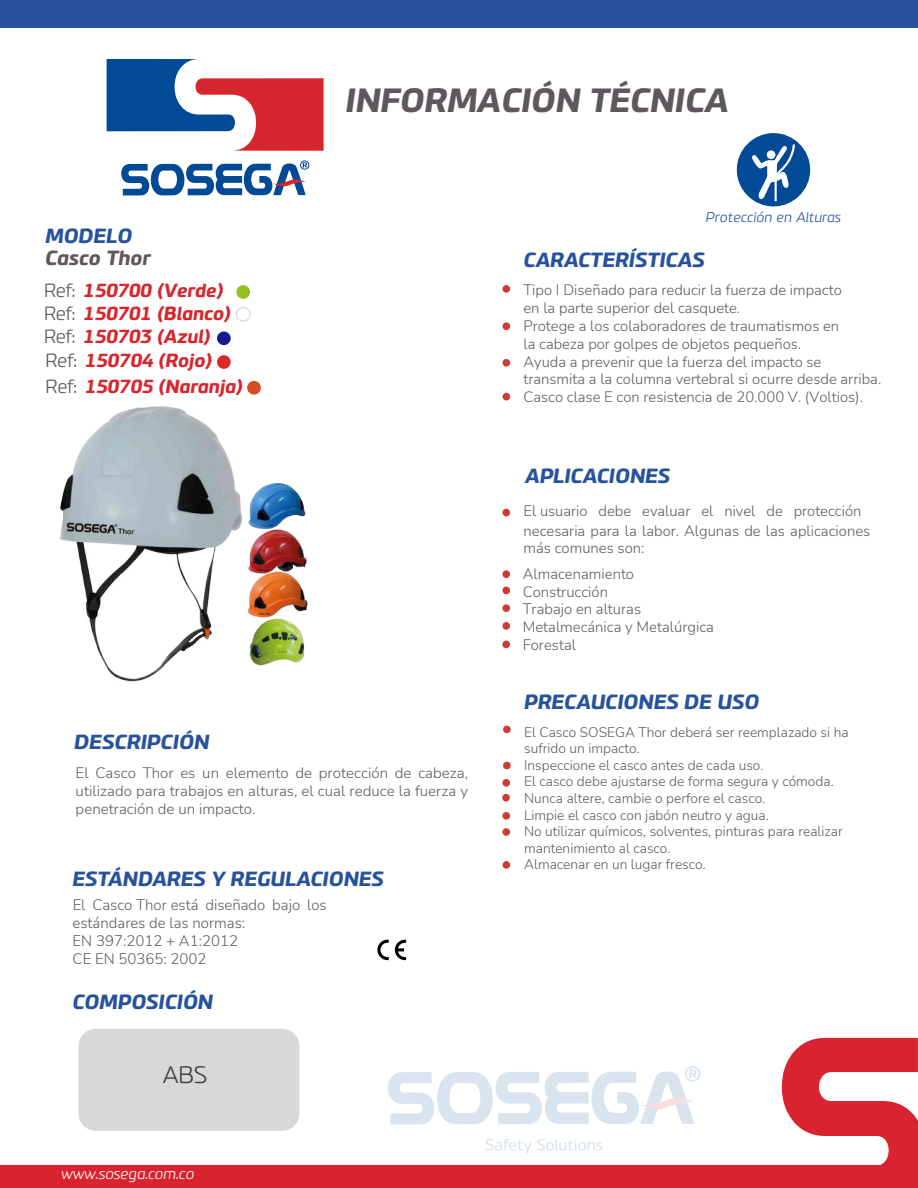
<style>
.page{position:relative;width:918px;height:1188px;background:#fff}
.page>*{position:absolute;margin:0;border:0;box-sizing:border-box;transform-origin:0 0}
.t1{font:italic 700 31.95px "PF Benchmark Pro";color:#5f575e}
.t2{font:300 22.5px "PF Benchmark Pro";color:#483f44}
.t3{font:italic 700 19.5px "PF Benchmark Pro";color:#27529d}
.t4{font:italic 700 19.5px "PF Benchmark Pro";color:#5f575e}
.t5{font:italic 700 19.35px "PF Benchmark Pro";color:#27529d}
.t6{font:italic 700 18px/23.7px "PF Benchmark Pro";color:#d8262e}
.t7{font:300 15px/18px "Nunito";color:#5f575e}
.t8{font:300 14.85px/17.9px "Nunito";color:#5f575e}
.t9{font:italic 300 14.4px "PF Benchmark Pro";color:#fff}
.t10{font:300 13.8px/16.5px "Nunito";color:#5f575e}
.t11{font:italic 300 13.2px "PF Benchmark Pro";color:#27529d}
.s1{font-weight:300;font-style:normal;color:#5e585e}
</style>
<div class="page">
<svg style="left:0;top:1038px;width:918px;height:150px"></svg>
<div style="left:78px;top:1029px;width:221px;height:102px;background:#d9d8d8;border-radius:17px"></div>
<svg style="left:486px;top:1139px;width:116px;height:14px"></svg>
<svg style="left:388px;top:1066px;width:312px;height:58px"></svg>
<div style="left:0;top:0;width:918px;height:28px;background:#27529d"></div>
<div style="left:503px;top:322px;width:7px;height:8px;background:#ce3a34;border-radius:4px"></div>
<div style="left:503px;top:359px;width:7px;height:8px;background:#ce3a34;border-radius:4px"></div>
<div style="left:503px;top:393px;width:7px;height:7px;background:#ce3a34;border-radius:4px"></div>
<div style="left:502px;top:285px;width:8px;height:8px;background:#ce3a34;border-radius:4px"></div>
<svg style="left:107px;top:59px;width:217px;height:92px"></svg>
<svg style="left:121px;top:160px;width:188px;height:35px"></svg>
<div style="left:502px;top:570px;width:8px;height:8px;background:#ce3a34;border-radius:4px"></div>
<div style="left:502px;top:509px;width:8px;height:7px;background:#ce3a34;border-radius:4px"></div>
<div style="left:502px;top:604px;width:8px;height:8px;background:#ce3a34;border-radius:4px"></div>
<div style="left:502px;top:587px;width:8px;height:7px;background:#ce3a34;border-radius:4px"></div>
<div style="left:502px;top:622px;width:8px;height:8px;background:#ce3a34;border-radius:4px"></div>
<div style="left:503px;top:726px;width:8px;height:7px;background:#ce3a34;border-radius:4px"></div>
<div style="left:503px;top:762px;width:8px;height:7px;background:#ce3a34;border-radius:4px"></div>
<div style="left:502px;top:812px;width:8px;height:8px;background:#ce3a34;border-radius:4px"></div>
<div style="left:502px;top:828px;width:8px;height:8px;background:#ce3a34;border-radius:4px"></div>
<div style="left:503px;top:861px;width:7px;height:8px;background:#ce3a34;border-radius:4px"></div>
<div style="left:502px;top:794px;width:8px;height:8px;background:#ce3a34;border-radius:4px"></div>
<div style="left:502px;top:779px;width:8px;height:8px;background:#ce3a34;border-radius:4px"></div>
<div style="left:502px;top:641px;width:8px;height:7px;background:#ce3a34;border-radius:4px"></div>
<div style="left:736px;top:132px;width:75px;height:75px;background:#034a97;border-radius:50%"></div>
<div style="left:735px;top:132px;width:77px;height:76px;border:2px solid #fff;border-radius:50%"></div>
<svg style="left:751px;top:144px;width:44px;height:57px"></svg>
<svg style="left:377px;top:939px;width:29px;height:21px"></svg>
<div style="left:236px;top:307px;width:14px;height:14px;border:1px solid #d3d3d3;border-radius:50%"></div>
<div style="left:236px;top:285px;width:14px;height:14px;background:#93bf1f;border-radius:50%"></div>
<div style="left:217px;top:331px;width:14px;height:14px;background:#171b90;border-radius:50%"></div>
<div style="left:217px;top:355px;width:14px;height:14px;background:#db2a26;border-radius:50%"></div>
<svg style="left:247px;top:381px;width:14px;height:14px"></svg>
<img style="left:60px;top:381px;width:198px;height:301px">
<img style="left:249px;top:483px;width:56px;height:46px">
<img style="left:247px;top:571px;width:60px;height:47px">
<img style="left:248px;top:529px;width:59px;height:44px">
<img style="left:249px;top:618px;width:56px;height:48px">
<img style="left:261px;top:657px;width:15px;height:4px">
<h1 class="t1" style="left:346px;top:80px;width:385px">INFORMACIÓN TÉCNICA</h1>
<h3 class="t3" style="left:46px;top:223px;width:88px">MODELO</h3>
<h3 class="t4" style="left:45px;top:246px;width:107px">Casco Thor</h3>
<p class="t6" style="left:44px;top:279px;width:181px"><span class="s1">Ref:</span> 150700 (Verde)</p>
<p class="t6" style="left:44px;top:325px;width:170px"><span class="s1">Ref:</span> 150703 (Azul)<br><span class="s1">Ref:</span> 150704 (Rojo)</p>
<p class="t6" style="left:46px;top:375px;width:199px"><span class="s1">Ref:</span> 150705 (Naranja)</p>
<p class="t6" style="left:44px;top:302px;width:188px"><span class="s1">Ref:</span> 150701 (Blanco)</p>
<h3 class="t5" style="left:74px;top:729px;width:137px">DESCRIPCIÓN</h3>
<p class="t8" style="left:76px;top:763px;width:394px;text-align:justify">El Casco Thor es un elemento de protección de cabeza, utilizado para trabajos en alturas, el cual reduce la fuerza y penetración de un impacto.</p>
<h3 class="t3" style="left:73px;top:866px;width:313px">ESTÁNDARES Y REGULACIONES</h3>
<p class="t7" style="left:73px;top:896px;width:256px">El Casco Thor está diseñado bajo los estándares de las normas:<br>EN 397:2012 + A1:2012<br>CE EN 50365: 2002</p>
<h3 class="t3" style="left:73px;top:990px;width:142px">COMPOSICIÓN</h3>
<h2 class="t2" style="left:163px;top:1060px;width:46px">ABS</h2>
<p class="t9" style="left:61px;top:1165px;width:135px">www.sosega.com.co</p>
<p class="t11" style="left:706px;top:209px;width:137px">Protección en Alturas</p>
<h3 class="t3" style="left:524px;top:248px;width:183px">CARACTERÍSTICAS</h3>
<p class="t8" style="left:524px;top:281px;width:359px">Tipo I Diseñado para reducir la fuerza de impacto<br>en la parte superior del casquete.<br>Protege a los colaboradores de traumatismos en<br>la cabeza por golpes de objetos pequeños.<br>Ayuda a prevenir que la fuerza del impacto se transmita a la columna vertebral si ocurre desde arriba.<br>Casco clase E con resistencia de 20.000 V. (Voltios).</p>
<h3 class="t3" style="left:525px;top:464px;width:147px">APLICACIONES</h3>
<p class="t8" style="left:524px;top:501px;width:348px;line-height:18.5px">El usuario debe evaluar el nivel de protección necesaria para la labor. Algunas de las aplicaciones más comunes son:</p>
<p class="t8" style="left:523px;top:564px;width:193px">Almacenamiento<br>Construcción<br>Trabajo en alturas<br>Metalmecánica y Metalúrgica<br>Forestal</p>
<h3 class="t3" style="left:524px;top:690px;width:237px">PRECAUCIONES DE USO</h3>
<p class="t10" style="left:524px;top:723px;width:326px">El Casco SOSEGA Thor deberá ser reemplazado si ha sufrido un impacto.<br>Inspeccione el casco antes de cada uso.<br>El casco debe ajustarse de forma segura y cómoda.<br>Nunca altere, cambie o perfore el casco.<br>Limpie el casco con jabón neutro y agua.<br>No utilizar químicos, solventes, pinturas para realizar mantenimiento al casco.<br>Almacenar en un lugar fresco.</p>
</div>
